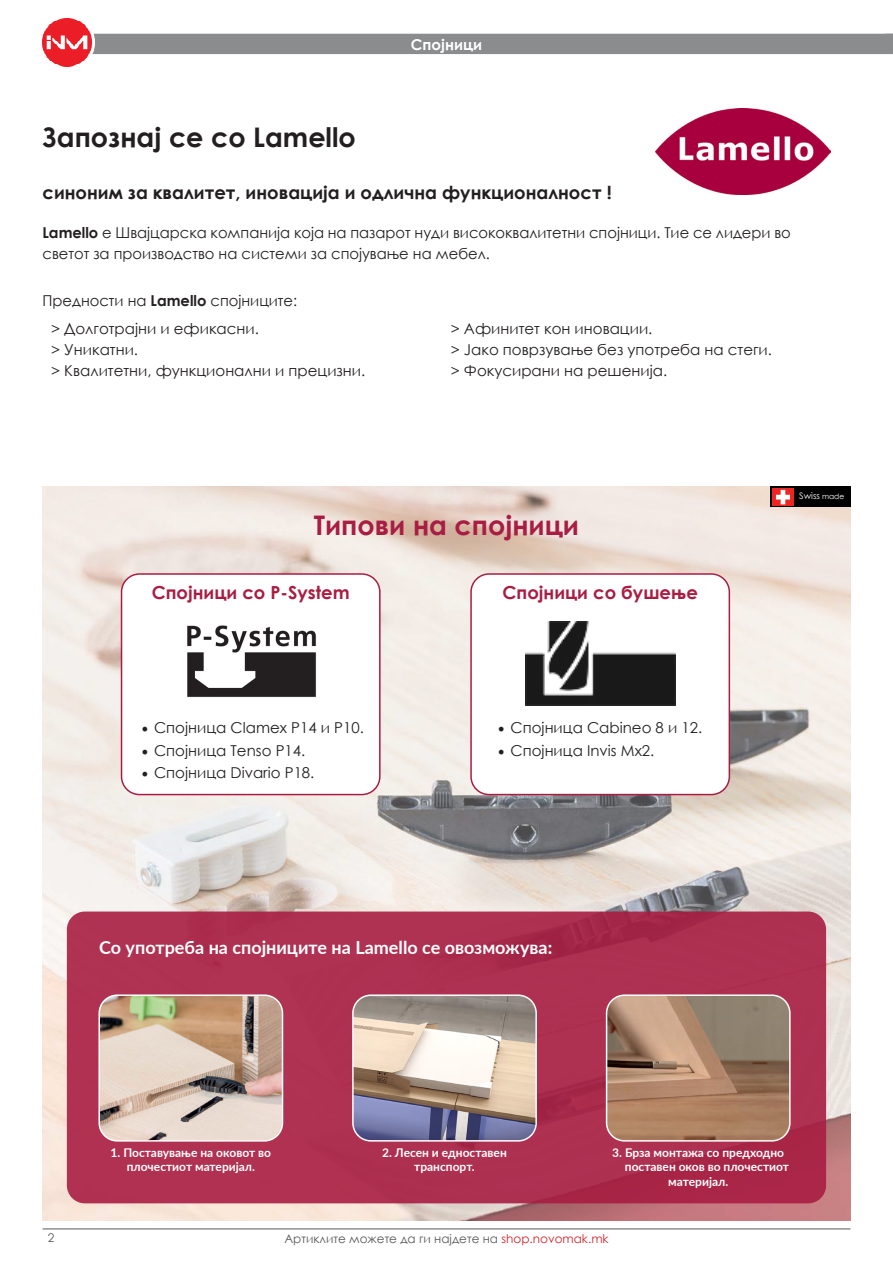
<style>
.page{position:relative;width:893px;height:1263px;background:#fff}
.page>*{position:absolute;margin:0;border:0;box-sizing:border-box;transform-origin:0 0}
.t1{font:700 27px "Century Gothic";color:#231f20}
.t2{font:700 27px "Century Gothic";color:#a81d42}
.t3{font:700 18px "Century Gothic";color:#231f20}
.t4{font:700 18px "Lato";color:#fff}
.t5{font:700 18px "Century Gothic";color:#a81d42}
.t6{font:15px/21px "Century Gothic";color:#231f20}
.t7{font:700 15px "Century Gothic";color:#fff}
.t8{font:700 12px/14.4px "Lato";color:#fff;text-align:center}
.t9{font:12px "Century Gothic";color:#57585a}
.t10{font:9px "Century Gothic";color:#fff}
.s1{font-weight:700}
.s2{font-size:7.5px}
.s3{font-family:"Minion Pro";font-size:18px}
.s4{color:#d1232a}
</style>
<div class="page">
<hr style="left:43px;top:1228px;width:807px;height:1px;background:#57585a">
<div style="left:93px;top:34px;width:800px;height:20px;background:#8b8c8d"></div>
<div style="left:39px;top:14px;width:56px;height:57px;background:#fff;border-radius:50%"></div>
<img style="left:42px;top:18px;width:49px;height:49px">
<img style="left:43px;top:486px;width:807px;height:734px">
<div style="left:122px;top:574px;width:258px;height:220px;background:#fff;border-radius:18px"></div>
<div style="left:121px;top:573px;width:260px;height:222px;border:2px solid #a81d42;border-radius:18px"></div>
<div style="left:471px;top:574px;width:258px;height:220px;background:#fff;border-radius:18px"></div>
<div style="left:470px;top:573px;width:260px;height:222px;border:2px solid #a81d42;border-radius:18px"></div>
<img style="left:656px;top:108px;width:175px;height:87px">
<div style="left:67px;top:911px;width:759px;height:292px;background:#ae3151;border-radius:18px"></div>
<img style="left:101px;top:997px;width:181px;height:144px">
<div style="left:98px;top:994px;width:185px;height:147px;border:2px solid #fff;border-radius:18px"></div>
<img style="left:353px;top:997px;width:183px;height:144px">
<div style="left:352px;top:994px;width:185px;height:147px;border:2px solid #fff;border-radius:18px"></div>
<img style="left:607px;top:997px;width:183px;height:144px">
<div style="left:606px;top:994px;width:185px;height:147px;border:2px solid #fff;border-radius:18px"></div>
<img style="left:187px;top:625px;width:129px;height:73px">
<img style="left:525px;top:622px;width:150px;height:83px">
<div style="left:770px;top:486px;width:80px;height:21px;background:#000"></div>
<img style="left:772px;top:489px;width:21px;height:16px">
<p class="t7" style="left:411px;top:33px;width:73px">Спојници</p>
<p class="t1" style="left:43px;top:117px;width:315px">Запознај се со Lamello</p>
<p class="t3" style="left:43px;top:179px;width:571px">синоним за квалитет, иновација и одлична функционалност !</p>
<p class="t6" style="left:43px;top:222px;width:750px"><span class="s1">Lamello</span> е Швајцарска компанија која на пазарот нуди висококвалитетни спојници. Тие се лидери во светот за производство на системи за спојување на мебел.</p>
<p class="t6" style="left:43px;top:290px;width:256px">Предности на <span class="s1">Lamello</span> спојниците:</p>
<p class="t6" style="left:51px;top:317px;width:209px">&gt; Долготрајни и ефикасни.</p>
<p class="t6" style="left:51px;top:338px;width:89px">&gt; Уникатни.</p>
<p class="t6" style="left:51px;top:359px;width:316px">&gt; Квалитетни, функционални и прецизни.</p>
<p class="t6" style="left:451px;top:317px;width:203px">&gt; Афинитет кон иновации.</p>
<p class="t6" style="left:451px;top:338px;width:323px">&gt; Јако поврзување без употреба на стеги.</p>
<p class="t6" style="left:451px;top:359px;width:218px">&gt; Фокусирани на решенија.</p>
<p class="t2" style="left:314px;top:505px;width:267px">Типови на спојници</p>
<p class="t5" style="left:152px;top:578px;width:199px">Спојници со P-System</p>
<p class="t5" style="left:502px;top:578px;width:197px">Спојници со бушење</p>
<p class="t10" style="left:799px;top:489px;width:46px">Swiss <span class="s2">made</span></p>
<p class="t6" style="left:141px;top:717px;width:224px"><span class="s3">•</span> Спојница Clamex P14 и P10.</p>
<p class="t6" style="left:141px;top:740px;width:165px"><span class="s3">•</span> Спојница Tenso P14.</p>
<p class="t6" style="left:141px;top:762px;width:175px"><span class="s3">•</span> Спојница Divario P18.</p>
<p class="t6" style="left:498px;top:717px;width:206px"><span class="s3">•</span> Спојница Cabineo 8 и 12.</p>
<p class="t6" style="left:498px;top:740px;width:158px"><span class="s3">•</span> Спојница Invis Mx2.</p>
<p class="t4" style="left:99px;top:934px;width:455px">Со употреба на спојниците на Lamello се овозможува:</p>
<p class="t8" style="left:111px;top:1145px;width:162px">1. Поставување на оковот во плочестиот материјал.</p>
<p class="t8" style="left:382px;top:1145px;width:126px">2. Лесен и едноставен транспорт.</p>
<p class="t8" style="left:612px;top:1145px;width:173px">3. Брза монтажа со предходно</p>
<p class="t8" style="left:668px;top:1159px;width:122px;text-align:left;text-indent:-43px">поставен оков во плочестиот материјал.</p>
<p class="t9" style="left:48px;top:1229px;width:8px">2</p>
<p class="t9" style="left:284px;top:1230px;width:326px">Артиклите можете да ги најдете на <span class="s4">shop.novomak.mk</span></p>
</div>
